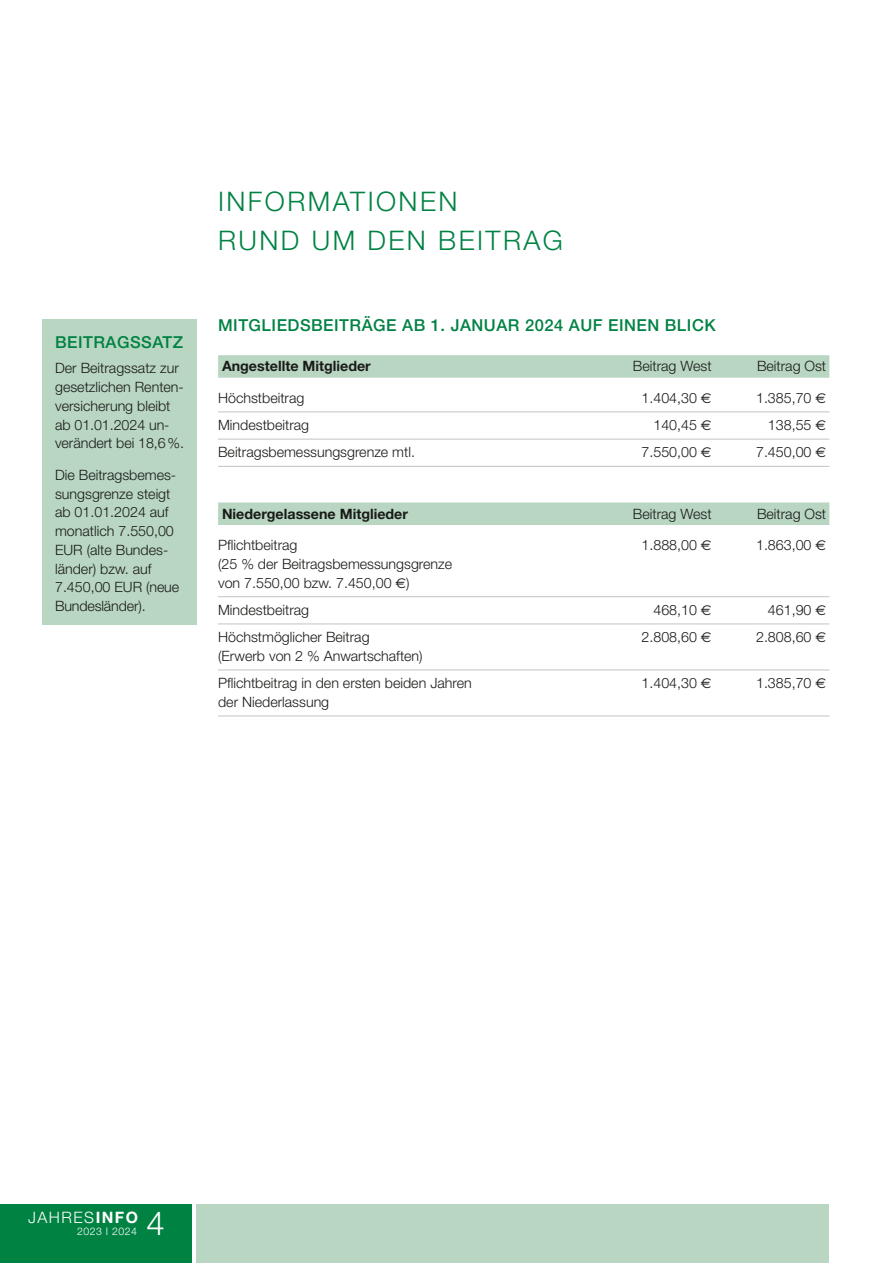
<style>
.page{position:relative;width:893px;height:1263px;background:#fff}
.page>*{position:absolute;margin:0;border:0;box-sizing:border-box;transform-origin:0 0}
.t1{font:300 33px "Helvetica Neue LT Std";color:#fff}
.Ü{font:300 27px/39px "Helvetica Neue LT Std";letter-spacing:.09em;color:#008243}
.ZÜ1b{font:500 16.5px "Helvetica Neue LT Std";letter-spacing:.03em;color:#008243}
.t2{font:300 15.75px "Helvetica Neue LT Std";letter-spacing:.095em;color:#fff}
._1_Tabelle{font:300 14.25px/18.8px "Helvetica Neue LT Std";color:#1a1a18}
._1_Fließtext{font:300 14.25px/18.8px "Helvetica Neue LT Std";color:#1a1a18}
._1_Tabellenkopf{font:700 14.25px "Helvetica Neue LT Std";color:#1a1a18}
._1_Tabellenkopf-2{font:300 14.25px "Helvetica Neue LT Std";color:#1a1a18}
.t3{font:300 10.5px "Helvetica Neue LT Std";letter-spacing:.05em;color:#fff}
.s1{font-family:"Euro Sans Std";font-weight:400}
.s2{font-weight:700}
</style>
<div class="page">
<div style="left:0;top:1204px;width:191px;height:59px;background:#008243"></div>
<div style="left:197px;top:1204px;width:632px;height:59px;background:#b8d6c1"></div>
<div style="left:42px;top:319px;width:155px;height:306px;background:#b8d6c1"></div>
<div style="left:218px;top:355px;width:611px;height:23px;background:#b8d6c1"></div>
<hr style="left:218px;top:411px;width:611px;height:1px;background:#c5c6c6">
<hr style="left:218px;top:439px;width:611px;height:1px;background:#c5c6c6">
<hr style="left:218px;top:466px;width:611px;height:1px;background:#c5c6c6">
<div style="left:218px;top:502px;width:611px;height:23px;background:#b8d6c1"></div>
<hr style="left:218px;top:596px;width:611px;height:1px;background:#c5c6c6">
<hr style="left:218px;top:623px;width:611px;height:1px;background:#c5c6c6">
<hr style="left:218px;top:669px;width:611px;height:1px;background:#c5c6c6">
<hr style="left:218px;top:715px;width:611px;height:1px;background:#c5c6c6">
<p class="ZÜ1b" style="left:55px;top:333px;width:130px">BEITRAGSSATZ</p>
<p class="_1_Fließtext" style="left:55px;top:359px;width:130px">Der Beitragssatz zur gesetzlichen Renten&shy;versicherung bleibt ab 01.01.2024 un&shy;verändert bei 18,6%.</p>
<p class="_1_Fließtext" style="left:55px;top:465px;width:126px">Die Beitragsbemes&shy;sungsgrenze steigt ab 01.01.2024 auf monatlich 7.550,00<br>EUR (alte Bundes&shy;länder) bzw. auf<br>7.450,00 EUR (neue<br>Bundesländer).</p>
<p class="Ü" style="left:218px;top:181px;width:346px">INFORMATIONEN<br>RUND UM DEN BEITRAG</p>
<p class="ZÜ1b" style="left:218px;top:316px;width:499px">MITGLIEDSBEITRÄGE AB 1. JANUAR 2024 AUF EINEN BLICK</p>
<p class="_1_Tabellenkopf" style="left:222px;top:357px;width:150px">Angestellte Mitglieder</p>
<p class="_1_Tabellenkopf-2" style="left:633px;top:358px;width:80px">Beitrag West</p>
<p class="_1_Tabellenkopf-2" style="left:757px;top:358px;width:71px">Beitrag Ost</p>
<p class="_1_Tabelle" style="left:218px;top:388px;width:88px">Höchstbeitrag</p>
<p class="_1_Tabelle" style="left:641px;top:388px;width:72px">1.404,30 <span class="s1">€</span></p>
<p class="_1_Tabelle" style="left:756px;top:388px;width:72px">1.385,70 <span class="s1">€</span></p>
<p class="_1_Tabelle" style="left:218px;top:415px;width:93px">Mindestbeitrag</p>
<p class="_1_Tabelle" style="left:653px;top:415px;width:60px">140,45 <span class="s1">€</span></p>
<p class="_1_Tabelle" style="left:768px;top:415px;width:60px">138,55 <span class="s1">€</span></p>
<p class="_1_Tabelle" style="left:218px;top:443px;width:198px">Beitragsbemessungsgrenze mtl.</p>
<p class="_1_Tabelle" style="left:641px;top:443px;width:72px">7.550,00 <span class="s1">€</span></p>
<p class="_1_Tabelle" style="left:756px;top:443px;width:72px">7.450,00 <span class="s1">€</span></p>
<p class="_1_Tabellenkopf" style="left:222px;top:505px;width:187px">Niedergelassene Mitglieder</p>
<p class="_1_Tabellenkopf-2" style="left:633px;top:505px;width:80px">Beitrag West</p>
<p class="_1_Tabellenkopf-2" style="left:757px;top:505px;width:71px">Beitrag Ost</p>
<p class="_1_Tabelle" style="left:218px;top:535px;width:81px">Pflichtbeitrag</p>
<p class="_1_Tabelle" style="left:641px;top:535px;width:72px">1.888,00 <span class="s1">€</span></p>
<p class="_1_Tabelle" style="left:756px;top:535px;width:72px">1.863,00 <span class="s1">€</span></p>
<p class="_1_Tabelle" style="left:218px;top:554px;width:236px">(25 % der Beitragsbemessungsgrenze von 7.550,00 bzw. 7.450,00 <span class="s1">€</span>)</p>
<p class="_1_Tabelle" style="left:218px;top:600px;width:93px">Mindestbeitrag</p>
<p class="_1_Tabelle" style="left:653px;top:600px;width:60px">468,10 <span class="s1">€</span></p>
<p class="_1_Tabelle" style="left:768px;top:600px;width:60px">461,90 <span class="s1">€</span></p>
<p class="_1_Tabelle" style="left:218px;top:627px;width:153px">Höchstmöglicher Beitrag</p>
<p class="_1_Tabelle" style="left:641px;top:627px;width:72px">2.808,60 <span class="s1">€</span></p>
<p class="_1_Tabelle" style="left:756px;top:627px;width:72px">2.808,60 <span class="s1">€</span></p>
<p class="_1_Tabelle" style="left:218px;top:646px;width:206px">(Erwerb von 2 % Anwartschaften)</p>
<p class="_1_Tabelle" style="left:218px;top:673px;width:255px">Pflichtbeitrag in den ersten beiden Jahren</p>
<p class="_1_Tabelle" style="left:641px;top:673px;width:72px">1.404,30 <span class="s1">€</span></p>
<p class="_1_Tabelle" style="left:756px;top:673px;width:72px">1.385,70 <span class="s1">€</span></p>
<p class="_1_Tabelle" style="left:218px;top:692px;width:113px">der Niederlassung</p>
<p class="t2" style="left:28px;top:1208px;width:112px">JAHRES<span class="s2">INFO</span></p>
<p class="t3" style="left:77px;top:1225px;width:62px">2023 I 2024</p>
<h1 class="t1" style="left:146px;top:1203px;width:20px">4</h1>
</div>
